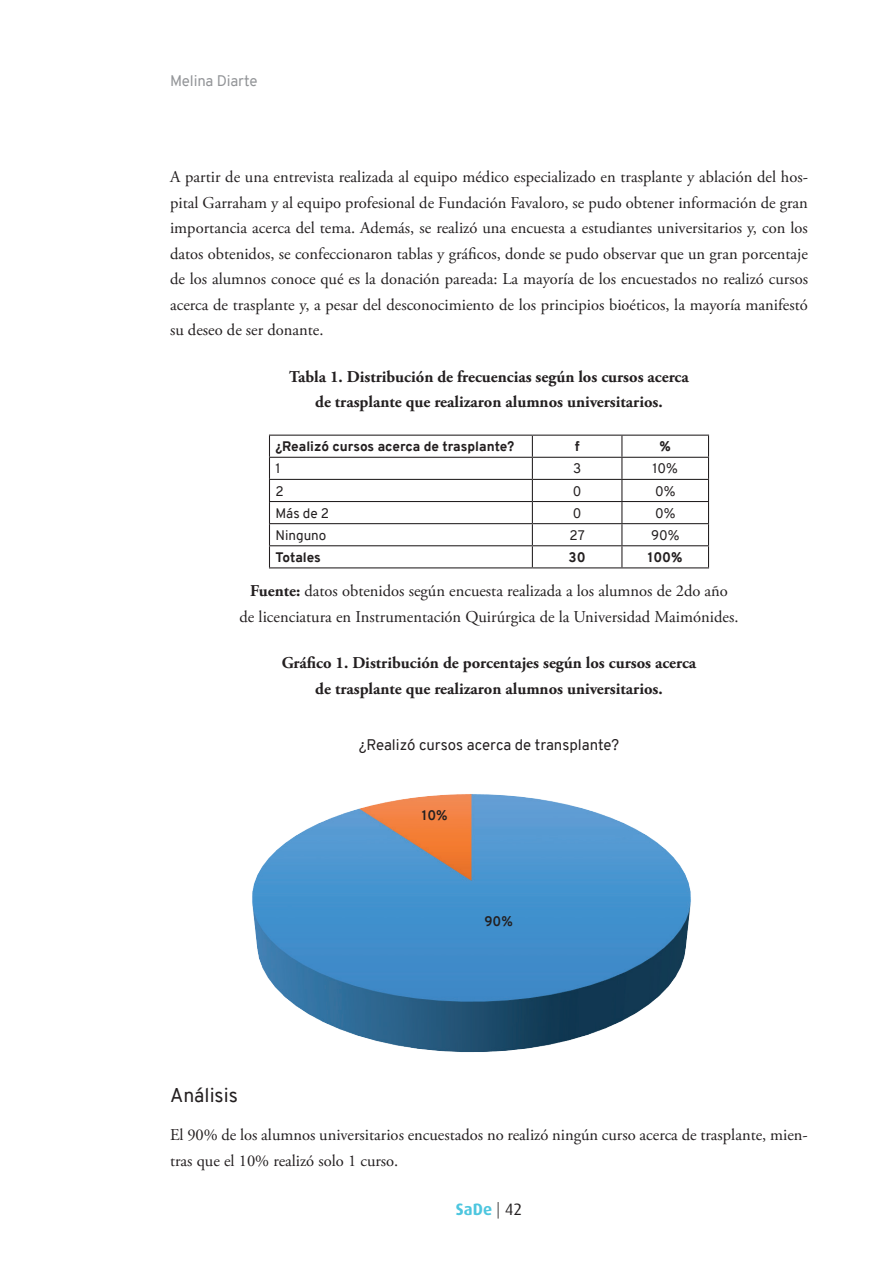
<style>
.page{position:relative;width:893px;height:1263px;background:#fff}
.page>*{position:absolute;margin:0;border:0;box-sizing:border-box;transform-origin:0 0}
.t1{font:19.5px "Overpass";color:#231f20}
.t2{font:16.5px/25.5px "Adobe Garamond Pro";color:#231f20;text-align:justify}
.t3{font:700 16.5px/25.5px "Adobe Garamond Pro";color:#231f20;text-align:center}
.t4{font:700 16.5px "Dax";color:#4dc6df}
.t5{font:15px "Overpass";color:#231f20}
.t6{font:15px "Overpass";letter-spacing:-.01em;color:#939598}
.t7{font:800 13.5px "Overpass";color:#231f20}
.t8{font:13.5px "Overpass";color:#231f20}
.t9{font:700 13.5px "Overpass";color:#231f20}
.s1{font-weight:700}
.s2{font-weight:300;color:#231f20}
.s3{font-weight:400;color:#231f20}
</style>
<div class="page">
<hr style="left:269px;top:435px;width:263px;height:1px;background:#231f20">
<hr style="left:532px;top:435px;width:90px;height:1px;background:#231f20">
<hr style="left:622px;top:435px;width:87px;height:1px;background:#231f20">
<hr style="left:269px;top:457px;width:263px;height:1px;background:#231f20">
<hr style="left:532px;top:457px;width:90px;height:1px;background:#231f20">
<hr style="left:622px;top:457px;width:87px;height:1px;background:#231f20">
<hr style="left:269px;top:479px;width:263px;height:1px;background:#231f20">
<hr style="left:532px;top:479px;width:90px;height:1px;background:#231f20">
<hr style="left:622px;top:479px;width:87px;height:1px;background:#231f20">
<hr style="left:269px;top:501px;width:263px;height:1px;background:#231f20">
<hr style="left:532px;top:501px;width:90px;height:1px;background:#231f20">
<hr style="left:622px;top:501px;width:87px;height:1px;background:#231f20">
<hr style="left:269px;top:523px;width:263px;height:1px;background:#231f20">
<hr style="left:532px;top:523px;width:90px;height:1px;background:#231f20">
<hr style="left:622px;top:523px;width:87px;height:1px;background:#231f20">
<hr style="left:269px;top:545px;width:263px;height:1px;background:#231f20">
<svg style="left:269px;top:436px;width:1px;height:131px"></svg>
<hr style="left:532px;top:545px;width:90px;height:1px;background:#231f20">
<svg style="left:532px;top:436px;width:1px;height:131px"></svg>
<hr style="left:622px;top:545px;width:87px;height:1px;background:#231f20">
<svg style="left:621px;top:436px;width:1px;height:131px"></svg>
<svg style="left:708px;top:436px;width:1px;height:131px"></svg>
<hr style="left:269px;top:567px;width:263px;height:1px;background:#231f20">
<hr style="left:532px;top:567px;width:90px;height:1px;background:#231f20">
<hr style="left:622px;top:567px;width:87px;height:1px;background:#231f20">
<img style="left:252px;top:794px;width:439px;height:258px">
<p class="t6" style="left:170px;top:71px;width:89px">Melina Diarte</p>
<p class="t2" style="left:170px;top:165px;width:639px">A partir de una entrevista realizada al equipo médico especializado en trasplante y ablación del hos&shy;pital Garraham y al equipo profesional de Fundación Favaloro, se pudo obtener información de gran importancia acerca del tema. Además, se realizó una encuesta a estudiantes universitarios y, con los datos obtenidos, se confeccionaron tablas y gráficos, donde se pudo observar que un gran porcentaje de los alumnos conoce qué es la donación pareada: La mayoría de los encuestados no realizó cursos acerca de trasplante y, a pesar del desconocimiento de los principios bioéticos, la mayoría manifestó su deseo de ser donante.</p>
<p class="t3" style="left:289px;top:364px;width:401px">Tabla 1. Distribución de frecuencias según los cursos acerca de trasplante que realizaron alumnos universitarios.</p>
<p class="t7" style="left:275px;top:437px;width:240px">¿Realizó cursos acerca de trasplante?</p>
<p class="t7" style="left:575px;top:437px;width:6px">f</p>
<p class="t7" style="left:659px;top:437px;width:13px">%</p>
<p class="t8" style="left:275px;top:459px;width:7px">1</p>
<p class="t8" style="left:573px;top:459px;width:10px">3</p>
<p class="t8" style="left:652px;top:459px;width:27px">10%</p>
<p class="t8" style="left:275px;top:481px;width:10px">2</p>
<p class="t8" style="left:573px;top:481px;width:10px">0</p>
<p class="t8" style="left:655px;top:481px;width:22px">0%</p>
<p class="t8" style="left:275px;top:503px;width:55px">Más de 2</p>
<p class="t8" style="left:573px;top:503px;width:10px">0</p>
<p class="t8" style="left:655px;top:503px;width:22px">0%</p>
<p class="t8" style="left:275px;top:525px;width:52px">Ninguno</p>
<p class="t8" style="left:569px;top:525px;width:17px">27</p>
<p class="t8" style="left:651px;top:525px;width:30px">90%</p>
<p class="t7" style="left:275px;top:548px;width:47px">Totales</p>
<p class="t7" style="left:569px;top:548px;width:19px">30</p>
<p class="t7" style="left:648px;top:548px;width:36px">100%</p>
<p class="t2" style="left:240px;top:579px;width:500px;text-align:center"><span class="s1">Fuente:</span> datos obtenidos según encuesta realizada a los alumnos de 2do año<br>de licenciatura en Instrumentación Quirúrgica de la Universidad Maimónides.</p>
<p class="t3" style="left:282px;top:651px;width:416px">Gráfico 1. Distribución de porcentajes según los cursos acerca de trasplante que realizaron alumnos universitarios.</p>
<p class="t5" style="left:359px;top:734px;width:262px">¿Realizó cursos acerca de transplante?</p>
<p class="t9" style="left:422px;top:805px;width:27px">10%</p>
<p class="t9" style="left:484px;top:912px;width:30px">90%</p>
<p class="t1" style="left:170px;top:1081px;width:69px">Análisis</p>
<p class="t2" style="left:170px;top:1123px;width:639px">El 90% de los alumnos universitarios encuestados no realizó ningún curso acerca de trasplante, mien&shy;tras que el 10% realizó solo 1 curso.</p>
<p class="t4" style="left:456px;top:1199px;width:68px">SaDe <span class="s2">|</span> <span class="s3">42</span></p>
</div>
